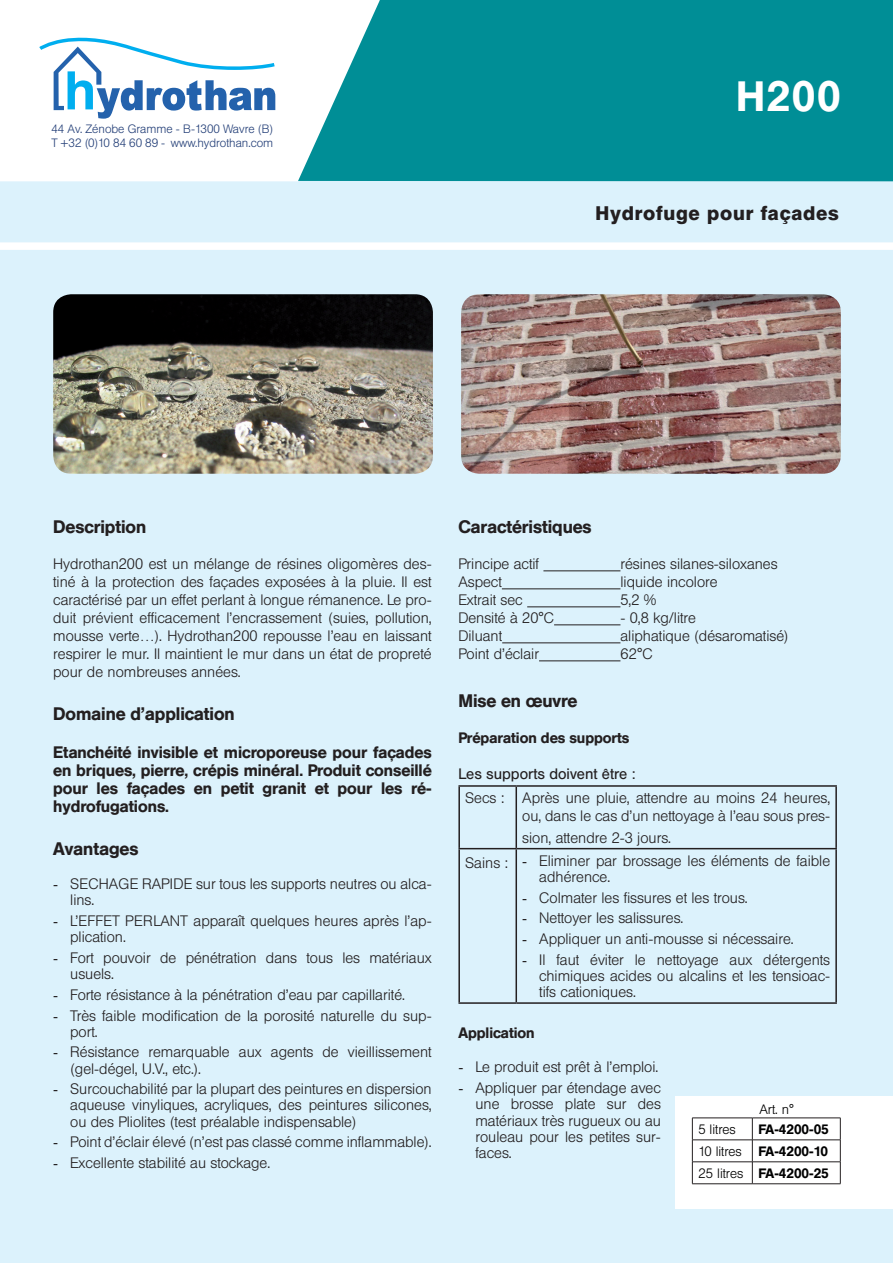
<style>
.page{position:relative;width:893px;height:1263px;background:#fff}
.page>*{position:absolute;margin:0;border:0;box-sizing:border-box;transform-origin:0 0}
.t1{font:500 42px "Helvetica BQ";color:#fff}
.t2{font:600 19.5px "Helvetica BQ";letter-spacing:.04em;color:#231f20}
.t3{font:500 18px "Helvetica BQ";color:#231f20}
.t4{font:500 16.5px/18px "Helvetica BQ";color:#231f20;text-align:justify}
.t5{font:300 15px/16.2px "Helvetica BQ";color:#231f20}
.t6{font:500 15px "Helvetica BQ";color:#231f20}
.t7{font:15px "Helvetica BQ";color:#231f20}
.t8{font:500 13.5px/21.9px "Helvetica BQ";color:#000;text-align:justify}
.t9{font:300 13.5px "Helvetica BQ";color:#000}
.t10{font:300 12px/14.4px "Helvetica BQ";color:#264179}
.s1{font-family:"Times New Roman";font-weight:400}
.s2{font-weight:300}
</style>
<div class="page">
<div style="left:0;top:167px;width:893px;height:1096px;background:#dcf2fc"></div>
<hr style="left:543px;top:570px;width:77px;height:1px;background:#231f20">
<hr style="left:502px;top:588px;width:118px;height:1px;background:#231f20">
<hr style="left:527px;top:606px;width:93px;height:1px;background:#231f20">
<hr style="left:554px;top:624px;width:66px;height:1px;background:#231f20">
<hr style="left:502px;top:642px;width:118px;height:1px;background:#231f20">
<hr style="left:539px;top:660px;width:81px;height:1px;background:#231f20">
<img style="left:53px;top:294px;width:380px;height:180px">
<div style="left:0;top:242px;width:893px;height:8px;background:#fff"></div>
<div style="left:380px;top:0;width:513px;height:181px;background:#008e96"></div>
<img style="left:461px;top:294px;width:380px;height:180px">
<hr style="left:458px;top:785px;width:58px;height:2px;background:#231f20">
<hr style="left:458px;top:787px;width:2px;height:61px;background:#231f20">
<hr style="left:516px;top:785px;width:321px;height:2px;background:#231f20">
<hr style="left:515px;top:787px;width:2px;height:61px;background:#231f20">
<hr style="left:835px;top:787px;width:2px;height:61px;background:#231f20">
<hr style="left:458px;top:848px;width:58px;height:1px;background:#231f20">
<hr style="left:458px;top:849px;width:2px;height:153px;background:#231f20">
<hr style="left:516px;top:848px;width:321px;height:1px;background:#231f20">
<hr style="left:515px;top:849px;width:2px;height:153px;background:#231f20">
<hr style="left:835px;top:849px;width:2px;height:153px;background:#231f20">
<hr style="left:458px;top:1002px;width:58px;height:2px;background:#231f20">
<hr style="left:516px;top:1002px;width:321px;height:2px;background:#231f20">
<div style="left:675px;top:1096px;width:218px;height:112px;background:#fff"></div>
<hr style="left:692px;top:1117px;width:60px;height:1px;background:#231f20">
<hr style="left:752px;top:1117px;width:88px;height:1px;background:#231f20">
<svg style="left:692px;top:1118px;width:201px;height:91px"></svg>
<hr style="left:692px;top:1183px;width:60px;height:1px;background:#231f20">
<hr style="left:752px;top:1183px;width:88px;height:1px;background:#231f20">
<svg style="left:0;top:0;width:380px;height:181px"></svg>
<svg style="left:39px;top:36px;width:236px;height:83px"></svg>
<p class="t10" style="left:51px;top:122px;width:223px">44 Av. Zénobe Gramme - B-1300 Wavre (B)<br>T +32 (0)10 84 60 89 - www.hydrothan.com</p>
<h1 class="t1" style="left:736px;top:72px;width:106px">H200</h1>
<h2 class="t2" style="left:596px;top:201px;width:245px">Hydrofuge pour façades</h2>
<p class="t3" style="left:53px;top:516px;width:95px">Description</p>
<p class="t5" style="left:53px;top:555px;width:380px;line-height:18px;text-align:justify">Hydrothan200 est un mélange de résines oligomères des&shy;tiné à la protection des façades exposées à la pluie. Il est caractérisé par un effet perlant à longue rémanence. Le pro&shy;duit prévient efficacement l’encrassement (suies, pollution, mousse verte…). Hydrothan200 repousse l’eau en laissant respirer le mur. Il maintient le mur dans un état de propreté pour de nombreuses années.</p>
<p class="t3" style="left:53px;top:703px;width:183px">Domaine d’application</p>
<p class="t4" style="left:53px;top:743px;width:380px">Etanchéité invisible et microporeuse pour façades en briques, pierre, crépis minéral. Produit conseillé pour les façades en petit granit et pour les ré&shy;hydrofugations.</p>
<p class="t3" style="left:53px;top:838px;width:87px">Avantages</p>
<p class="t5" style="left:70px;top:876px;width:363px;text-indent:-17px"><span class="s1">-</span> SECHAGE RAPIDE sur tous les supports neutres ou alca&shy;lins.</p>
<p class="t5" style="left:70px;top:913px;width:363px;text-indent:-17px"><span class="s1">-</span> L’EFFET PERLANT apparaît quelques heures après l’ap&shy;plication.</p>
<p class="t5" style="left:70px;top:950px;width:363px;text-indent:-17px"><span class="s1">-</span> Fort pouvoir de pénétration dans tous les matériaux usuels.</p>
<p class="t5" style="left:53px;top:987px;width:353px"><span class="s1">-</span> Forte résistance à la pénétration d’eau par capillarité.</p>
<p class="t5" style="left:70px;top:1007px;width:363px;text-indent:-17px"><span class="s1">-</span> Très faible modification de la porosité naturelle du sup&shy;port.</p>
<p class="t5" style="left:70px;top:1044px;width:363px;text-indent:-17px"><span class="s1">-</span> Résistance remarquable aux agents de vieillissement (gel-dégel, U.V., etc.).</p>
<p class="t5" style="left:70px;top:1081px;width:363px;text-align:justify;text-indent:-17px"><span class="s1">-</span> Surcouchabilité par la plupart des peintures en dispersion aqueuse vinyliques, acryliques, des peintures silicones, ou des Pliolites (test préalable indispensable)</p>
<p class="t5" style="left:53px;top:1134px;width:380px"><span class="s1">-</span> Point d’éclair élevé (n’est pas classé comme inflammable).</p>
<p class="t5" style="left:53px;top:1155px;width:218px"><span class="s1">-</span> Excellente stabilité au stockage.</p>
<p class="t3" style="left:458px;top:516px;width:135px">Caractéristiques</p>
<p class="t5" style="left:458px;top:556px;width:82px">Principe actif</p>
<p class="t5" style="left:620px;top:556px;width:159px">résines silanes-siloxanes</p>
<p class="t5" style="left:458px;top:574px;width:45px">Aspect</p>
<p class="t5" style="left:620px;top:574px;width:99px">liquide incolore</p>
<p class="t5" style="left:458px;top:592px;width:66px">Extrait sec</p>
<p class="t5" style="left:620px;top:592px;width:37px">5,2 %</p>
<p class="t5" style="left:458px;top:610px;width:97px">Densité à 20°C</p>
<p class="t5" style="left:620px;top:610px;width:77px">- 0,8 kg/litre</p>
<p class="t5" style="left:458px;top:628px;width:45px">Diluant</p>
<p class="t5" style="left:620px;top:628px;width:170px">aliphatique (désaromatisé)</p>
<p class="t5" style="left:458px;top:646px;width:82px">Point d’éclair</p>
<p class="t5" style="left:620px;top:646px;width:34px">62°C</p>
<p class="t3" style="left:458px;top:690px;width:120px">Mise en œuvre</p>
<p class="t6" style="left:458px;top:729px;width:172px">Préparation des supports</p>
<p class="t7" style="left:458px;top:766px;width:179px">Les supports doivent être :</p>
<p class="t5" style="left:465px;top:789px;width:366px;line-height:18px;text-align:right">Secs : Après une pluie, attendre au moins 24 heures, ou, dans le cas d’un nettoyage à l’eau sous pres-</p>
<p class="t5" style="left:465px;top:826px;width:366px;line-height:23.1px;text-indent:57px">sion, attendre 2-3 jours.<br>Sains : <span class="s1">-</span> Eliminer par brossage les éléments de faible</p>
<p class="t5" style="left:539px;top:869px;width:72px">adhérence.</p>
<p class="t5" style="left:522px;top:889px;width:227px"><span class="s1">-</span> Colmater les fissures et les trous.</p>
<p class="t5" style="left:522px;top:910px;width:163px"><span class="s1">-</span> Nettoyer les salissures.</p>
<p class="t5" style="left:522px;top:931px;width:273px"><span class="s1">-</span> Appliquer un anti-mousse si nécessaire.</p>
<p class="t5" style="left:539px;top:952px;width:292px;text-align:justify;text-indent:-17px"><span class="s1">-</span> Il faut éviter le nettoyage aux détergents chimiques acides ou alcalins et les tensioac&shy;tifs cationiques.</p>
<p class="t6" style="left:458px;top:1024px;width:78px">Application</p>
<p class="t5" style="left:458px;top:1059px;width:201px"><span class="s1">-</span> Le produit est prêt à l’emploi.</p>
<p class="t5" style="left:475px;top:1080px;width:187px;text-align:justify;text-indent:-17px"><span class="s1">-</span> Appliquer par étendage avec une brosse plate sur des matériaux très rugueux ou au rouleau pour les petites sur&shy;faces.</p>
<p class="t9" style="left:759px;top:1101px;width:36px">Art. n°</p>
<p class="t8" style="left:698px;top:1118px;width:132px;text-indent:60px">FA-4200-05<br><span class="s2">10 litres</span> FA-4200-10<br><span class="s2">25 litres</span> FA-4200-25</p>
<p class="t9" style="left:698px;top:1121px;width:39px">5 litres</p>
</div>
